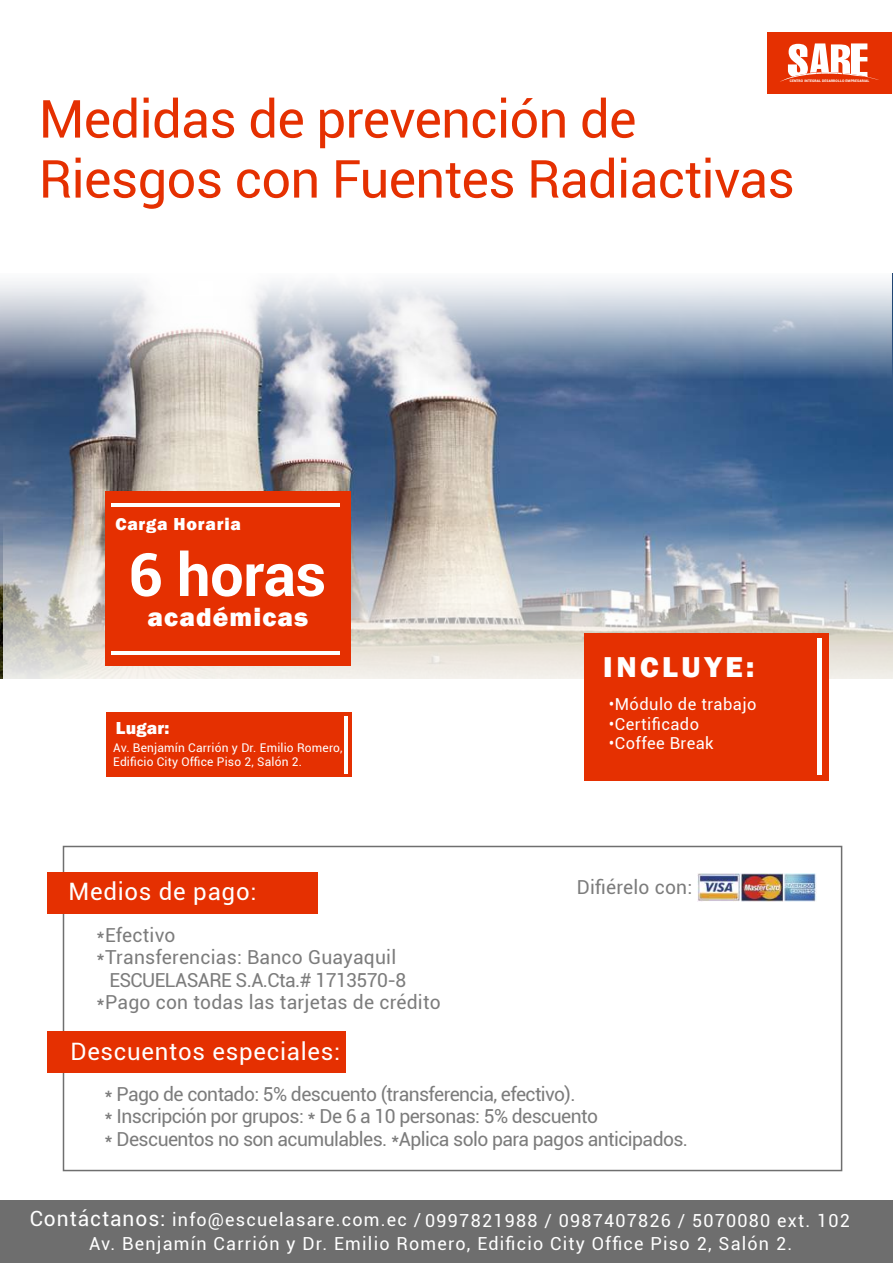
<style>
.page{position:relative;width:893px;height:1263px;background:#fff}
.page>*{position:absolute;margin:0;border:0;box-sizing:border-box;transform-origin:0 0}
.t1{font:700 59.7px "Roboto";letter-spacing:-.01em;color:#fff}
.t2{font:52.5px/60px "Roboto";letter-spacing:-.015em;color:#e53001}
.t3{font:800 29.55px "Franklin Gothic";letter-spacing:.12em;color:#fff}
.t4{font:800 26.55px "Franklin Gothic";letter-spacing:.045em;color:#fff}
.t5{font:24px "Roboto";letter-spacing:.03em;color:#fff}
.t6{font:19.35px/22.5px "Roboto";letter-spacing:-.03em;color:#7c7c7c}
.t7{font:19.35px "Roboto";letter-spacing:.01em;color:#7c7c7c}
.t8{font:18px "Roboto";letter-spacing:.065em;color:#fff}
.t9{font:800 17.85px "Franklin Gothic";letter-spacing:.045em;color:#fff}
.t10{font:16.5px "Roboto";letter-spacing:.025em;color:#fff}
.t11{font:12px/14.4px "Roboto";letter-spacing:.015em;color:#fff}
.t12{font:900 3.45px "Roboto";letter-spacing:.04em;color:#fff}
.s1{font-size:21px}
</style>
<div class="page">
<img style="left:0;top:378px;width:892px;height:300px">
<svg style="left:0;top:281px;width:892px;height:97px"></svg>
<svg style="left:3px;top:522px;width:890px;height:259px"></svg>
<div style="left:0;top:1200px;width:893px;height:62px;background:#6e6e6e"></div>
<div style="left:767px;top:33px;width:125px;height:61px;background:#e53001"></div>
<svg style="left:780px;top:43px;width:99px;height:39px"></svg>
<img style="left:697px;top:874px;width:119px;height:28px">
<div style="left:106px;top:491px;width:245px;height:175px;background:#e53001"></div>
<hr style="left:111px;top:652px;width:229px;height:3px;background:#fff">
<hr style="left:111px;top:504px;width:229px;height:3px;background:#fff">
<div style="left:584px;top:633px;width:245px;height:147px;background:#e53001"></div>
<hr style="left:817px;top:638px;width:4px;height:137px;background:#fff">
<div style="left:106px;top:712px;width:245px;height:65px;background:#e53001"></div>
<hr style="left:344px;top:716px;width:4px;height:57px;background:#fff">
<div style="left:63px;top:846px;width:779px;height:325px;border:2px solid #6f6f6f"></div>
<div style="left:47px;top:872px;width:271px;height:42px;background:#e53001"></div>
<div style="left:47px;top:1031px;width:299px;height:41px;background:#e53001"></div>
<p class="t12" style="left:790px;top:78px;width:81px">CENTRO INTEGRAL DESARROLLO EMPRESARIAL</p>
<h2 class="t2" style="left:39px;top:87px;width:757px">Medidas de prevención de<br>Riesgos con Fuentes Radiactivas</h2>
<p class="t9" style="left:115px;top:513px;width:127px">Carga Horaria</p>
<h1 class="t1" style="left:129px;top:533px;width:199px">6 horas</h1>
<h3 class="t4" style="left:148px;top:599px;width:162px">académicas</h3>
<p class="t9" style="left:116px;top:716px;width:55px">Lugar:</p>
<p class="t11" style="left:113px;top:740px;width:231px">Av. Benjamín Carrión y Dr. Emilio Romero,<br>Edificio City Office Piso 2, Salón 2.</p>
<p class="t5" style="left:68px;top:875px;width:189px">Medios de pago:</p>
<p class="t7" style="left:97px;top:921px;width:80px">*Efectivo</p>
<p class="t7" style="left:97px;top:944px;width:301px">*Transferencias: Banco Guayaquil</p>
<p class="t6" style="left:109px;top:968px;width:299px">ESCUELASARE S.A.Cta.# 1713570-8</p>
<p class="t7" style="left:97px;top:989px;width:346px">*Pago con todas las tarjetas de crédito</p>
<p class="t5" style="left:70px;top:1035px;width:271px">Descuentos especiales:</p>
<h3 class="t3" style="left:603px;top:648px;width:152px">INCLUYE:</h3>
<p class="t10" style="left:609px;top:692px;width:149px">•Módulo de trabajo</p>
<p class="t10" style="left:609px;top:712px;width:92px">•Certificado</p>
<p class="t10" style="left:609px;top:732px;width:106px">•Coffee Break</p>
<p class="t7" style="left:577px;top:873px;width:117px">Difiérelo con:</p>
<p class="t6" style="left:105px;top:1082px;width:585px">* Pago de contado: 5% descuento (transferencia, efectivo).<br>* Inscripción por grupos: * De 6 a 10 personas: 5% descuento<br>* Descuentos no son acumulables. *Aplica solo para pagos anticipados.</p>
<p class="t8" style="left:30px;top:1208px;width:822px"><span class="s1">Contáctanos:</span> info@escuelasare.com.ec / 0997821988 / 0987407826 / 5070080 ext. 102</p>
<p class="t8" style="left:89px;top:1231px;width:705px">Av. Benjamín Carrión y Dr. Emilio Romero, Edificio City Office Piso 2, Salón 2.</p>
</div>
